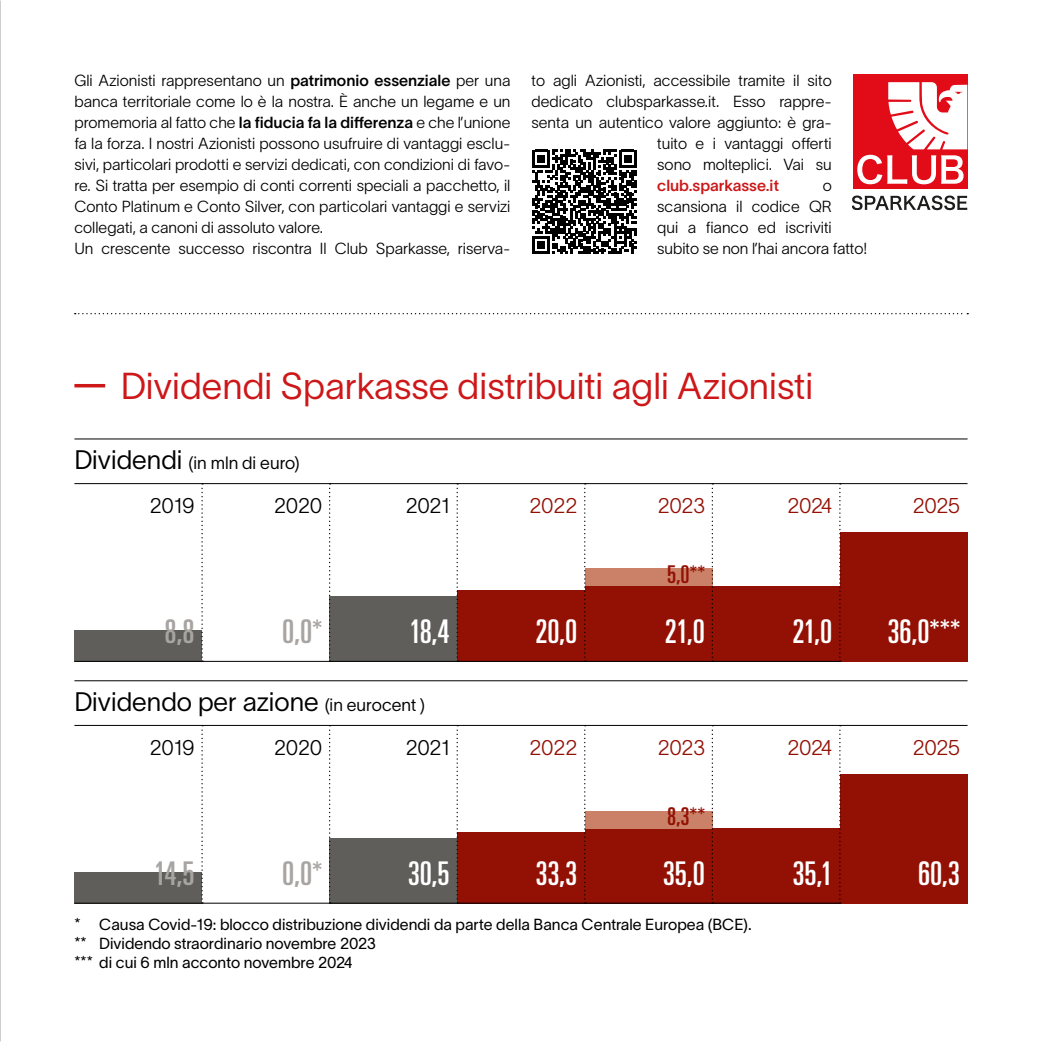
<style>
.page{position:relative;width:1042px;height:1042px;background:#fff}
.page>*{position:absolute;margin:0;border:0;box-sizing:border-box;transform-origin:0 0}
.t1{font:36.75px "TWK Lausanne 250";color:#cd1719}
.t2{font:ultra-condensed 32.73px "Univers LT Std";letter-spacing:-.005em;color:#fff}
.t3{font:ultra-condensed 32.73px "Univers LT Std";color:#a7a4a2}
.t4{font:26.25px "TWK Lausanne 250";color:#000}
.t5{font:ultra-condensed 24.5px "Univers LT Std";color:#931004}
.t6{font:21px "TWK Lausanne 200";letter-spacing:-.02em;color:#931004}
.t7{font:21px "TWK Lausanne 200";letter-spacing:-.015em;color:#000}
.t8{font:17.5px "TWK Lausanne 250";color:#000}
.t9{font:15.75px/21px "TWK Lausanne 200";color:#000}
.t10{font:15.75px/18.9px "TWK Lausanne 300";color:#000}
.t11{font:15.75px "TWK Lausanne 550";color:#cd1719}
.s1{font-family:"TWK Lausanne 550"}
.s2{font-size:26.25px}
.s3{font-size:17.5px}
</style>
<div class="page">
<svg style="left:75px;top:313px;width:893px;height:1px"></svg>
<svg style="left:535px;top:149px;width:99px;height:1px"></svg>
<svg style="left:532px;top:150px;width:105px;height:104px"></svg>
<hr style="left:74px;top:384px;width:31px;height:3px;background:#cd1719">
<div style="left:853px;top:74px;width:114px;height:115px;background:#e20b18"></div>
<svg style="left:857px;top:155px;width:106px;height:29px"></svg>
<svg style="left:852px;top:195px;width:115px;height:15px"></svg>
<svg style="left:888px;top:82px;width:79px;height:67px"></svg>
<img style="left:0;top:0;width:1px;height:446px">
<div style="left:585px;top:811px;width:127px;height:92px;background:#ca8167"></div>
<div style="left:457px;top:832px;width:128px;height:71px;background:#931004"></div>
<div style="left:330px;top:838px;width:127px;height:65px;background:#5f5e5a"></div>
<div style="left:74px;top:872px;width:128px;height:31px;background:#5f5e5a"></div>
<div style="left:585px;top:829px;width:127px;height:74px;background:#931004"></div>
<div style="left:712px;top:828px;width:128px;height:75px;background:#931004"></div>
<hr style="left:74px;top:680px;width:893px;height:1px;background:#000">
<hr style="left:74px;top:903px;width:893px;height:1px;background:#000">
<hr style="left:74px;top:725px;width:893px;height:1px;background:#000">
<svg style="left:201px;top:726px;width:2px;height:177px"></svg>
<svg style="left:329px;top:726px;width:2px;height:177px"></svg>
<svg style="left:456px;top:725px;width:2px;height:178px"></svg>
<svg style="left:584px;top:726px;width:2px;height:177px"></svg>
<svg style="left:712px;top:726px;width:1px;height:177px"></svg>
<div style="left:840px;top:774px;width:127px;height:129px;background:#931004"></div>
<svg style="left:839px;top:726px;width:2px;height:177px"></svg>
<div style="left:585px;top:569px;width:127px;height:93px;background:#ca8167"></div>
<div style="left:457px;top:590px;width:128px;height:72px;background:#931004"></div>
<div style="left:330px;top:596px;width:127px;height:65px;background:#5f5e5a"></div>
<div style="left:74px;top:630px;width:128px;height:32px;background:#5f5e5a"></div>
<div style="left:585px;top:586px;width:127px;height:76px;background:#931004"></div>
<div style="left:712px;top:586px;width:128px;height:76px;background:#931004"></div>
<hr style="left:74px;top:438px;width:893px;height:1px;background:#000">
<hr style="left:74px;top:661px;width:893px;height:1px;background:#000">
<hr style="left:74px;top:483px;width:893px;height:1px;background:#000">
<svg style="left:201px;top:483px;width:2px;height:178px"></svg>
<svg style="left:329px;top:483px;width:2px;height:178px"></svg>
<svg style="left:456px;top:483px;width:2px;height:178px"></svg>
<svg style="left:584px;top:483px;width:2px;height:178px"></svg>
<svg style="left:712px;top:484px;width:1px;height:177px"></svg>
<div style="left:840px;top:533px;width:127px;height:129px;background:#931004"></div>
<svg style="left:839px;top:483px;width:2px;height:179px"></svg>
<p class="t9" style="left:74px;top:69px;width:438px">Gli Azionisti rappresentano un <span class="s1">patrimonio essenziale</span> per una banca territoriale come lo è la nostra. È anche un legame e un promemoria al fatto che <span class="s1">la fiducia fa la differenza</span> e che l’unione fa la forza. I nostri Azionisti possono usufruire di vantaggi esclu&shy;sivi, particolari prodotti e servizi dedicati, con condizioni di favo&shy;re. Si tratta per esempio di conti correnti speciali a pacchetto, il Conto Platinum e Conto Silver, con particolari vantaggi e servizi collegati, a canoni di assoluto valore.<br>Un crescente successo riscontra Il Club Sparkasse, riserva-</p>
<p class="t9" style="left:531px;top:68px;width:302px;text-align:right">to agli Azionisti, accessibile tramite il sito dedicato clubsparkasse.it. Esso rappre&shy;senta un autentico valore aggiunto: è gra&shy;tuito e i vantaggi offerti<br>sono molteplici. Vai su</p>
<p class="t11" style="left:657px;top:174px;width:123px">club.sparkasse.it</p>
<p class="t9" style="left:657px;top:173px;width:212px;text-indent:165px">o scansiona il codice QR<br>qui a fianco ed iscriviti subito se non l’hai ancora fatto!</p>
<h1 class="t1" style="left:121px;top:360px;width:694px">Dividendi Sparkasse distribuiti agli Azionisti</h1>
<p class="t8" style="left:74px;top:450px;width:227px"><span class="s2">Dividendi</span> (in mln di euro)</p>
<h3 class="t7" style="left:150px;top:491px;width:46px">2019</h3>
<h3 class="t7" style="left:274px;top:491px;width:49px">2020</h3>
<h3 class="t7" style="left:406px;top:491px;width:45px">2021</h3>
<h3 class="t6" style="left:530px;top:491px;width:49px">2022</h3>
<h3 class="t6" style="left:658px;top:491px;width:49px">2023</h3>
<h3 class="t6" style="left:787px;top:491px;width:47px">2024</h3>
<h3 class="t5" style="left:667px;top:560px;width:39px">5,0**</h3>
<h2 class="t3" style="left:165px;top:613px;width:31px">8,8</h2>
<h2 class="t3" style="left:282px;top:613px;width:41px">0,0*</h2>
<h2 class="t2" style="left:409px;top:613px;width:42px">18,4</h2>
<h2 class="t2" style="left:535px;top:613px;width:43px">20,0</h2>
<h2 class="t2" style="left:665px;top:613px;width:42px">21,0</h2>
<h2 class="t2" style="left:792px;top:613px;width:42px">21,0</h2>
<h3 class="t4" style="left:74px;top:683px;width:352px">Dividendo per azione <span class="s3">(in eurocent )</span></h3>
<h3 class="t7" style="left:150px;top:733px;width:46px">2019</h3>
<h3 class="t7" style="left:274px;top:733px;width:49px">2020</h3>
<h3 class="t7" style="left:406px;top:732px;width:45px">2021</h3>
<h3 class="t6" style="left:530px;top:732px;width:49px">2022</h3>
<h3 class="t6" style="left:658px;top:732px;width:49px">2023</h3>
<h3 class="t6" style="left:787px;top:732px;width:47px">2024</h3>
<h3 class="t5" style="left:667px;top:802px;width:39px">8,3**</h3>
<h2 class="t3" style="left:154px;top:855px;width:42px">14,5</h2>
<h2 class="t3" style="left:282px;top:855px;width:41px">0,0*</h2>
<h2 class="t2" style="left:408px;top:855px;width:43px">30,5</h2>
<h2 class="t2" style="left:535px;top:855px;width:43px">33,3</h2>
<h2 class="t2" style="left:663px;top:855px;width:44px">35,0</h2>
<h2 class="t2" style="left:792px;top:855px;width:42px">35,1</h2>
<p class="t10" style="left:74px;top:913px;width:679px">* Causa Covid-19: blocco distribuzione dividendi da parte della Banca Centrale Europea (BCE). ** Dividendo straordinario novembre 2023<br>*** di cui 6 mln acconto novembre 2024</p>
<h3 class="t6" style="left:912px;top:491px;width:49px">2025</h3>
<h2 class="t2" style="left:887px;top:613px;width:74px">36,0***</h2>
<h3 class="t6" style="left:912px;top:732px;width:49px">2025</h3>
<h2 class="t2" style="left:918px;top:855px;width:43px">60,3</h2>
</div>
